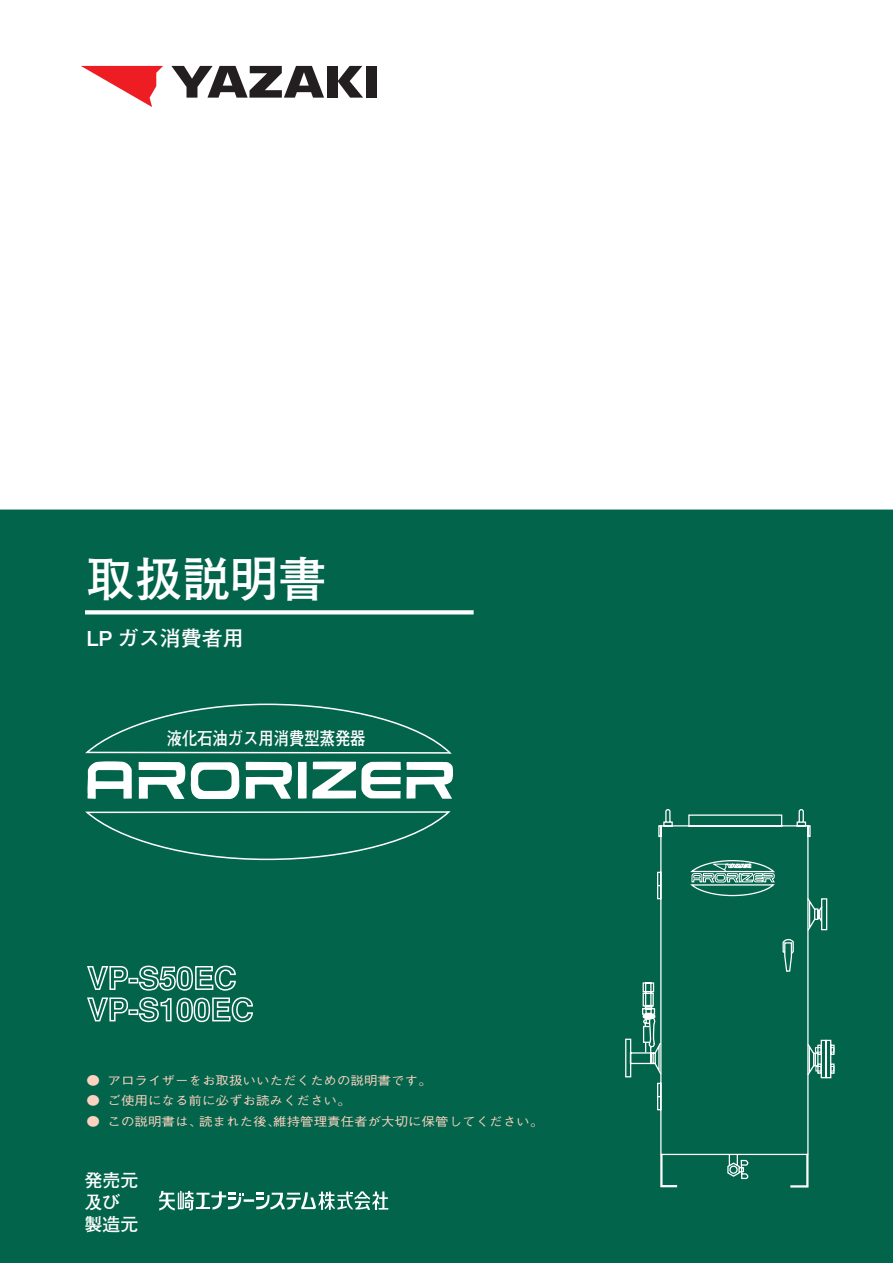
<style>
.page{position:relative;width:893px;height:1263px;background:#fff}
.page>*{position:absolute;margin:0;border:0;box-sizing:border-box;transform-origin:0 0}
.t1{font:700 48px "Futo Go B101";color:#fff}
.t2{font:700 21px "Futo Go B101";color:#fff}
.t3{font:700 18px "Futo Go B101";color:#fff;scale:.85 1}
.t4{font:700 18px/21.8px "Futo Go B101";color:#fff}
.t5{font:500 12.15px "Gothic BBB";color:#fcd2c0;scale:1.11 1}
</style>
<div class="page">
<div style="left:0;top:509px;width:893px;height:754px;background:#02644b"></div>
<svg style="left:85px;top:610px;width:389px;height:4px"></svg>
<div style="left:128px;top:978px;width:10px;height:5px;border:2px solid #fff"></div>
<svg style="left:87px;top:965px;width:41px;height:57px;background:#428b78"></svg>
<div style="left:128px;top:1009px;width:10px;height:6px;border:2px solid #fff"></div>
<svg style="left:138px;top:964px;width:116px;height:59px;background:#438c79"></svg>
<svg style="left:656px;top:809px;width:155px;height:50px;background:#17715a"></svg>
<svg style="left:625px;top:859px;width:209px;height:328px;background:#106c54"></svg>
<svg style="left:85px;top:704px;width:367px;height:156px;background:#2c7d69"></svg>
<svg style="left:159px;top:1191px;width:229px;height:19px"></svg>
<svg style="left:81px;top:66px;width:82px;height:41px"></svg>
<div style="left:366px;top:66px;width:11px;height:32px;background:#231f20"></div>
<svg style="left:171px;top:66px;width:153px;height:32px"></svg>
<div style="left:327px;top:66px;width:11px;height:32px;background:#231f20"></div>
<svg style="left:338px;top:66px;width:25px;height:32px"></svg>
<h1 class="t1" style="left:87px;top:551px;width:241px">取扱説明書</h1>
<h2 class="t2" style="left:87px;top:625px;width:159px">LP ガス消費者用</h2>
<h3 class="t3" style="left:167px;top:728px;width:235px">液化石油ガス用消費型蒸発器</h3>
<p class="t5" style="left:87px;top:1073px;width:312px">● アロライザーをお取扱いいただくための説明書です。</p>
<p class="t5" style="left:87px;top:1094px;width:239px">● ご使用になる前に必ずお読みください。</p>
<p class="t5" style="left:87px;top:1114px;width:413px">● この説明書は、読まれた後、維持管理責任者が大切に保管してください。</p>
<h3 class="t4" style="left:84px;top:1170px;width:55px">発売元及び製造元</h3>
</div>
